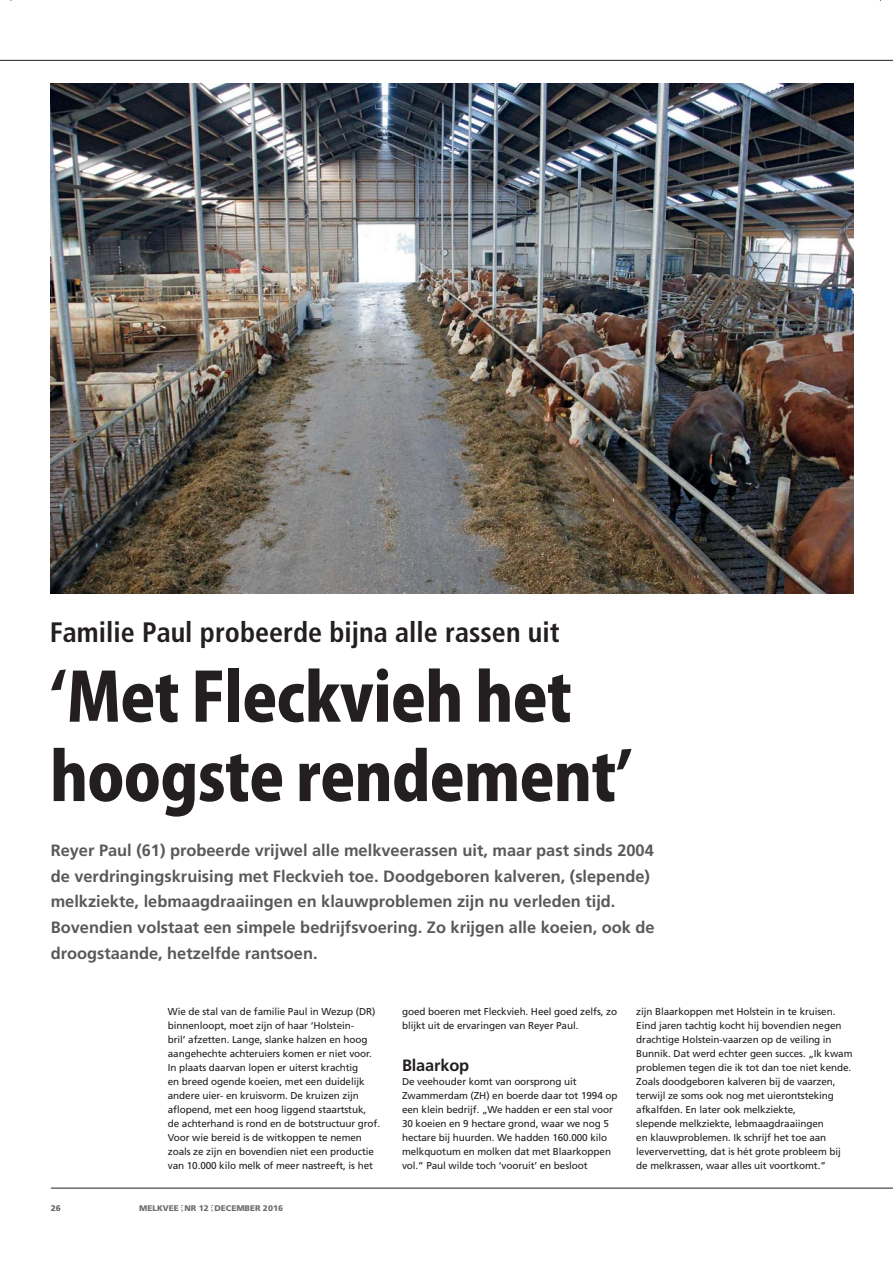
<style>
.page{position:relative;width:893px;height:1263px;background:#fff}
.page>*{position:absolute;margin:0;border:0;box-sizing:border-box;transform-origin:0 0}
.t1{font:66.15px/79.3px "Koz Go Pro Heavy 90 msp RKSJ H";letter-spacing:-.01em;color:#231f20;scale:.94 1}
.t2{font:700 condensed 28.05px "Frutiger LT Std";color:#231f20}
.t3{font:700 16.35px/25.8px "Frutiger LT Std";color:#58595b}
.t4{font:700 16.35px "Frutiger LT Std";letter-spacing:-.01em;color:#231f20}
.t5{font:9.9px/14.1px "Frutiger LT Std";letter-spacing:-.01em;color:#231f20}
.t6{font:900 8.25px "Frutiger LT Std";color:#6d6e70}
.t7{font:900 8.25px "Frutiger LT Std";color:#636466}
</style>
<div class="page">
<hr style="left:51px;top:1188px;width:842px;height:1px;background:#231f20">
<svg style="left:181px;top:1205px;width:2px;height:7px"></svg>
<svg style="left:211px;top:1205px;width:2px;height:7px"></svg>
<hr style="left:0;top:60px;width:893px;height:1px;background:#231f20">
<img style="left:51px;top:84px;width:803px;height:509px">
<h2 class="t2" style="left:50px;top:616px;width:511px">Familie Paul probeerde bijna alle rassen uit</h2>
<h1 class="t1" style="left:50px;top:666px;width:621px">ʻMet Fleckvieh het hoogste rendementʼ</h1>
<p class="t3" style="left:51px;top:838px;width:605px">Reyer Paul (61) probeerde vrijwel alle melkveerassen uit, maar past sinds 2004 de verdringingskruising met Fleckvieh toe. Doodgeboren kalveren, (slepende) melkziekte, lebmaagdraaiingen en klauwproblemen zijn nu verleden tijd.<br>Bovendien volstaat een simpele bedrijfsvoering. Zo krijgen alle koeien, ook de droogstaande, hetzelfde rantsoen.</p>
<p class="t5" style="left:168px;top:1005px;width:214px">Wie de stal van de familie Paul in Wezup (DR) binnenloopt, moet zijn of haar ‘Holstein-<br>bril’ afzetten. Lange, slanke halzen en hoog aangehechte achteruiers komen er niet voor.<br>In plaats daarvan lopen er uiterst krachtig<br>en breed ogende koeien, met een duidelijk andere uier- en kruisvorm. De kruizen zijn aflopend, met een hoog liggend staartstuk, de achterhand is rond en de botstructuur grof.<br>Voor wie bereid is de witkoppen te nemen zoals ze zijn en bovendien niet een productie van 10.000 kilo melk of meer nastreeft, is het</p>
<p class="t5" style="left:402px;top:1005px;width:217px">goed boeren met Fleckvieh. Heel goed zelfs, zo blijkt uit de ervaringen van Reyer Paul.</p>
<h3 class="t4" style="left:402px;top:1058px;width:69px">Blaarkop</h3>
<p class="t5" style="left:402px;top:1075px;width:217px">De veehouder komt van oorsprong uit Zwammerdam (ZH) en boerde daar tot 1994 op een klein bedrijf. „We hadden er een stal voor 30 koeien en 9 hectare grond, waar we nog 5 hectare bij huurden. We hadden 160.000 kilo melkquotum en molken dat met Blaarkoppen vol.” Paul wilde toch ‘vooruit’ en besloot</p>
<p class="t7" style="left:51px;top:1204px;width:12px">26</p>
<p class="t6" style="left:139px;top:1204px;width:145px">MELKVEE NR 12 DECEMBER 2016</p>
<p class="t5" style="left:636px;top:1005px;width:218px">zijn Blaarkoppen met Holstein in te kruisen.<br>Eind jaren tachtig kocht hij bovendien negen drachtige Holstein-vaarzen op de veiling in Bunnik. Dat werd echter geen succes. „Ik kwam problemen tegen die ik tot dan toe niet kende.<br>Zoals doodgeboren kalveren bij de vaarzen, terwijl ze soms ook nog met uierontsteking afkalfden. En later ook melkziekte,<br>slepende melkziekte, lebmaagdraaiingen<br>en klauwproblemen. Ik schrijf het toe aan leververvetting, dat is hét grote probleem bij de melkrassen, waar alles uit voortkomt.”</p>
</div>
